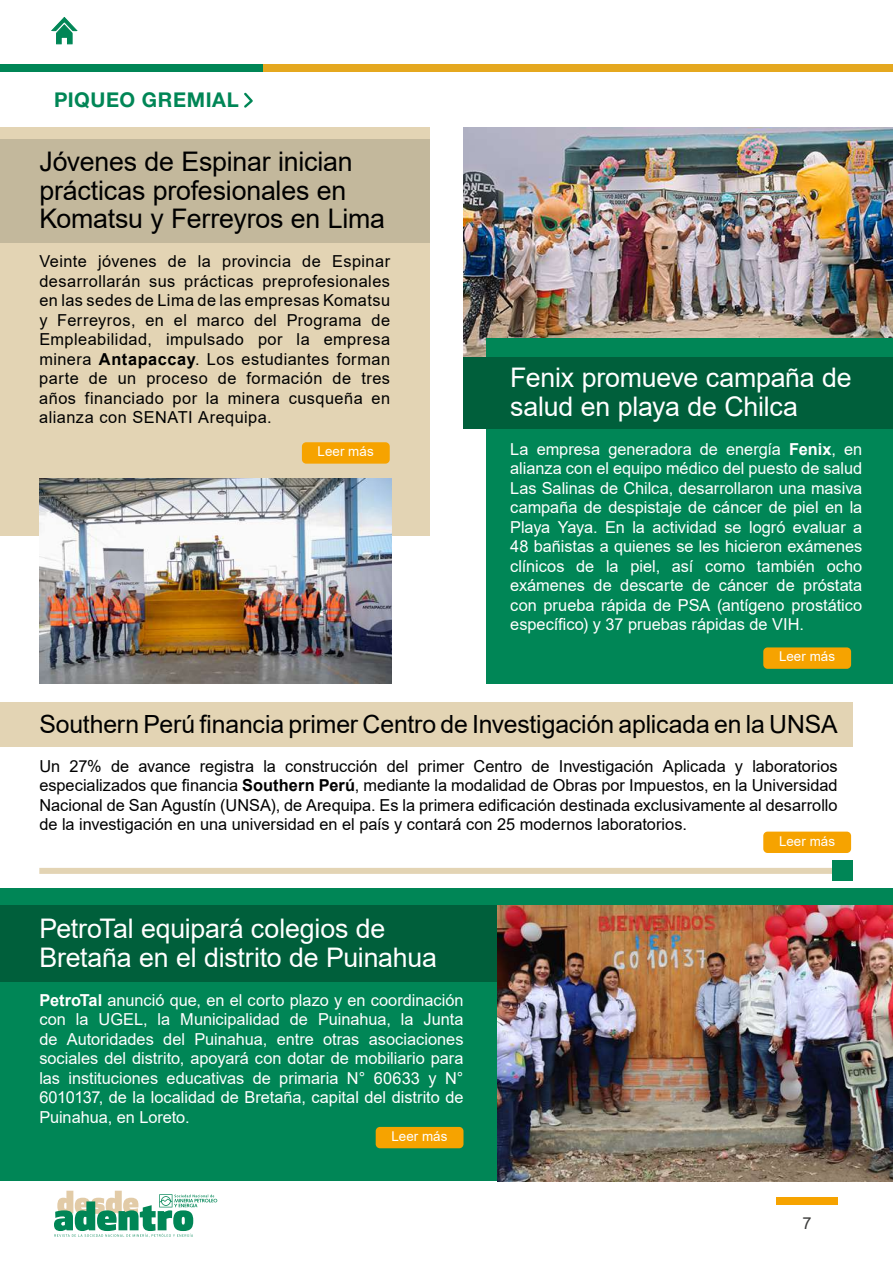
<style>
.page{position:relative;width:893px;height:1263px;background:#fff}
.page>*{position:absolute;margin:0;border:0;box-sizing:border-box;transform-origin:0 0}
.t1{font:27px/28.5px "Arial";letter-spacing:-.01em;color:#fff}
.t2{font:27px/28.5px "Arial";letter-spacing:-.01em;color:#000}
.t3{font:25.05px "Arial";letter-spacing:-.005em;color:#000}
.t4{font:700 20.4px "Helvetica Neue LT Std";letter-spacing:.03em;color:#008656}
.t5{font:16.5px/19.5px "Arial";color:#fff;text-align:justify}
.t6{font:16.5px/19.5px "Arial";letter-spacing:.015em;color:#000;text-align:justify}
.t7{font:16.5px "Arial";color:#3c3c3b}
.t8{font:13.5px "Arial";letter-spacing:.005em;color:#fff}
.s1{font-weight:700}
</style>
<div class="page">
<div style="left:776px;top:1197px;width:62px;height:8px;background:#f6a300"></div>
<svg style="left:54px;top:1191px;width:163px;height:46px"></svg>
<svg style="left:51px;top:17px;width:27px;height:28px"></svg>
<div style="left:0;top:128px;width:429px;height:408px;background:#e3d4b4"></div>
<div style="left:0;top:889px;width:893px;height:292px;background:#008656"></div>
<img style="left:463px;top:128px;width:430px;height:229px">
<img style="left:39px;top:478px;width:352px;height:205px">
<div style="left:487px;top:338px;width:406px;height:345px;background:#008656"></div>
<div style="left:0;top:139px;width:429px;height:103px;background:#c3b89c"></div>
<div style="left:0;top:905px;width:497px;height:77px;background:#005f3b"></div>
<div style="left:0;top:702px;width:853px;height:44px;background:#e3d4b4"></div>
<div style="left:463px;top:357px;width:430px;height:72px;background:#005f3b"></div>
<div style="left:39px;top:868px;width:814px;height:6px;background:#e3d4b4"></div>
<div style="left:832px;top:861px;width:21px;height:20px;background:#008656"></div>
<div style="left:0;top:64px;width:267px;height:7px;background:#008656"></div>
<div style="left:264px;top:64px;width:629px;height:7px;background:#e5a81f"></div>
<svg style="left:244px;top:92px;width:9px;height:16px"></svg>
<img style="left:497px;top:905px;width:396px;height:276px">
<div style="left:302px;top:442px;width:88px;height:22px;background:#f6a300;border-radius:4px"></div>
<div style="left:763px;top:647px;width:88px;height:22px;background:#f6a300;border-radius:4px"></div>
<div style="left:763px;top:832px;width:88px;height:21px;background:#f6a300;border-radius:4px"></div>
<div style="left:376px;top:1127px;width:87px;height:21px;background:#f6a300;border-radius:4px"></div>
<p class="t4" style="left:54px;top:87px;width:186px">PIQUEO GREMIAL</p>
<h1 class="t2" style="left:39px;top:147px;width:347px">Jóvenes de Espinar inician prácticas profesionales en<br>Komatsu y Ferreyros en Lima</h1>
<p class="t6" style="left:39px;top:251px;width:352px">Veinte jóvenes de la provincia de Espinar desarrollarán sus prácticas preprofesionales en las sedes de Lima de las empresas Komatsu y Ferreyros, en el marco del Programa de Empleabilidad, impulsado por la empresa minera <span class="s1">Antapaccay</span>. Los estudiantes forman parte de un proceso de formación de tres años financiado por la minera cusqueña en alianza con SENATI Arequipa.</p>
<p class="t8" style="left:318px;top:442px;width:58px">Leer más</p>
<h1 class="t1" style="left:510px;top:363px;width:343px">Fenix promueve campaña de salud en playa de Chilca</h1>
<p class="t5" style="left:510px;top:439px;width:354px">La empresa generadora de energía <span class="s1">Fenix</span>, en alianza con el equipo médico del puesto de salud Las Salinas de Chilca, desarrollaron una masiva campaña de despistaje de cáncer de piel en la Playa Yaya. En la actividad se logró evaluar a 48 bañistas a quienes se les hicieron exámenes clínicos de la piel, así como también ocho exámenes de descarte de cáncer de próstata con prueba rápida de PSA (antígeno prostático específico) y 37 pruebas rápidas de VIH.</p>
<p class="t8" style="left:779px;top:647px;width:58px">Leer más</p>
<h2 class="t3" style="left:39px;top:707px;width:800px">Southern Perú financia primer Centro de Investigación aplicada en la UNSA</h2>
<p class="t6" style="left:39px;top:756px;width:800px">Un 27% de avance registra la construcción del primer Centro de Investigación Aplicada y laboratorios especializados que financia <span class="s1">Southern Perú</span>, mediante la modalidad de Obras por Impuestos, en la Universidad Nacional de San Agustín (UNSA), de Arequipa. Es la primera edificación destinada exclusivamente al desarrollo de la investigación en una universidad en el país y contará con 25 modernos laboratorios.</p>
<p class="t8" style="left:779px;top:831px;width:58px">Leer más</p>
<h1 class="t1" style="left:39px;top:914px;width:399px">PetroTal equipará colegios de<br>Bretaña en el distrito de Puinahua</h1>
<p class="t5" style="left:39px;top:990px;width:426px"><span class="s1">PetroTal</span> anunció que, en el corto plazo y en coordinación con la UGEL, la Municipalidad de Puinahua, la Junta de Autoridades del Puinahua, entre otras asociaciones sociales del distrito, apoyará con dotar de mobiliario para las instituciones educativas de primaria N° 60633 y N° 6010137, de la localidad de Bretaña, capital del distrito de Puinahua, en Loreto.</p>
<p class="t8" style="left:391px;top:1127px;width:58px">Leer más</p>
<p class="t7" style="left:802px;top:1212px;width:11px">7</p>
</div>
